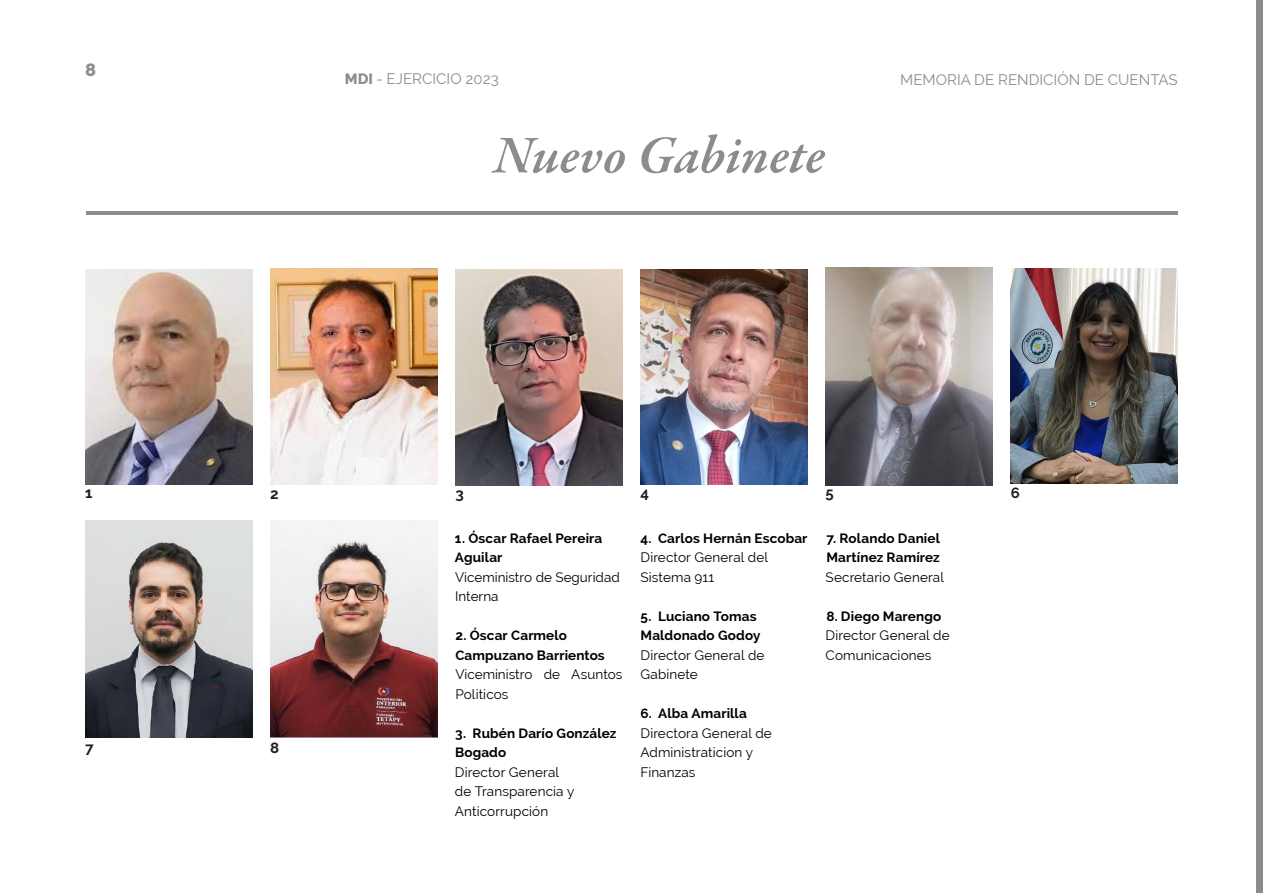
<style>
.page{position:relative;width:1263px;height:893px;background:#fff}
.page>*{position:absolute;margin:0;border:0;box-sizing:border-box;transform-origin:0 0}
.Titular_MDI{font:italic 600 54px "Garamond Premr Pro";color:#8b8c8e}
.t1{font:800 18px "Raleway";color:#8b8c8e}
.t2{font:15px "Raleway";color:#8b8c8e}
.Copete{font:700 15px "Raleway";color:#231f20}
.Subtitulo{font:13.5px/19.5px "Raleway";letter-spacing:.01em;color:#000}
.Subtitulo-2{font:700 13.5px/19.5px "Raleway";letter-spacing:.01em;color:#000}
.s1{font-weight:800}
</style>
<div class="page">
<hr style="left:86px;top:211px;width:1091px;height:4px;background:#8b8c8e">
<img style="left:85px;top:521px;width:167px;height:217px">
<img style="left:270px;top:521px;width:167px;height:217px">
<img style="left:455px;top:270px;width:167px;height:215px">
<img style="left:640px;top:270px;width:168px;height:214px">
<img style="left:826px;top:267px;width:167px;height:218px">
<img style="left:85px;top:270px;width:167px;height:214px">
<img style="left:270px;top:268px;width:167px;height:216px">
<img style="left:1011px;top:268px;width:167px;height:215px">
<div style="left:1256px;top:0;width:7px;height:893px;background:#8b8c8e"></div>
<h2 class="t1" style="left:85px;top:60px;width:12px">8</h2>
<p class="t2" style="left:345px;top:70px;width:155px"><span class="s1">MDI</span> - EJERCICIO 2023</p>
<p class="t2" style="left:900px;top:71px;width:279px">MEMORIA DE RENDICIÓN DE CUENTAS</p>
<p class="Titular_MDI" style="left:493px;top:122px;width:333px">Nuevo Gabinete</p>
<p class="Copete" style="left:85px;top:485px;width:9px">1</p>
<p class="Copete" style="left:270px;top:485px;width:10px">2</p>
<p class="Copete" style="left:455px;top:485px;width:10px">3</p>
<p class="Copete" style="left:640px;top:485px;width:10px">4</p>
<p class="Copete" style="left:826px;top:485px;width:10px">5</p>
<p class="Copete" style="left:1011px;top:485px;width:11px">6</p>
<p class="Copete" style="left:85px;top:739px;width:10px">7</p>
<p class="Copete" style="left:270px;top:739px;width:11px">8</p>
<p class="Subtitulo-2" style="left:455px;top:528px;width:149px">1. Óscar Rafael Pereira<br>Aguilar</p>
<p class="Subtitulo" style="left:455px;top:567px;width:166px">Viceministro de Seguridad</p>
<p class="Subtitulo" style="left:455px;top:587px;width:45px">Interna</p>
<p class="Subtitulo-2" style="left:455px;top:626px;width:151px">2. Óscar Carmelo<br>Campuzano Barrientos</p>
<p class="Subtitulo" style="left:455px;top:665px;width:169px">Viceministro de Asuntos<br>Politicos</p>
<p class="Subtitulo-2" style="left:455px;top:723px;width:163px">3. Rubén Darío González<br>Bogado</p>
<p class="Subtitulo" style="left:455px;top:762px;width:121px">Director General de Transparencia y<br>Anticorrupción</p>
<p class="Subtitulo-2" style="left:640px;top:528px;width:169px">4. Carlos Hernán Escobar</p>
<p class="Subtitulo" style="left:640px;top:548px;width:129px">Director General del<br>Sistema 911</p>
<p class="Subtitulo-2" style="left:640px;top:606px;width:121px">5. Luciano Tomas<br>Maldonado Godoy</p>
<p class="Subtitulo" style="left:640px;top:645px;width:125px">Director General de<br>Gabinete</p>
<p class="Subtitulo-2" style="left:640px;top:704px;width:108px">6. Alba Amarilla</p>
<p class="Subtitulo" style="left:640px;top:723px;width:133px">Directora General de<br>Administraticion y<br>Finanzas</p>
<p class="Subtitulo-2" style="left:826px;top:528px;width:115px">7. Rolando Daniel<br>Martínez Ramírez</p>
<p class="Subtitulo" style="left:826px;top:567px;width:120px">Secretario General</p>
<p class="Subtitulo-2" style="left:826px;top:606px;width:116px">8. Diego Marengo</p>
<p class="Subtitulo" style="left:826px;top:626px;width:125px">Director General de<br>Comunicaciones</p>
</div>
